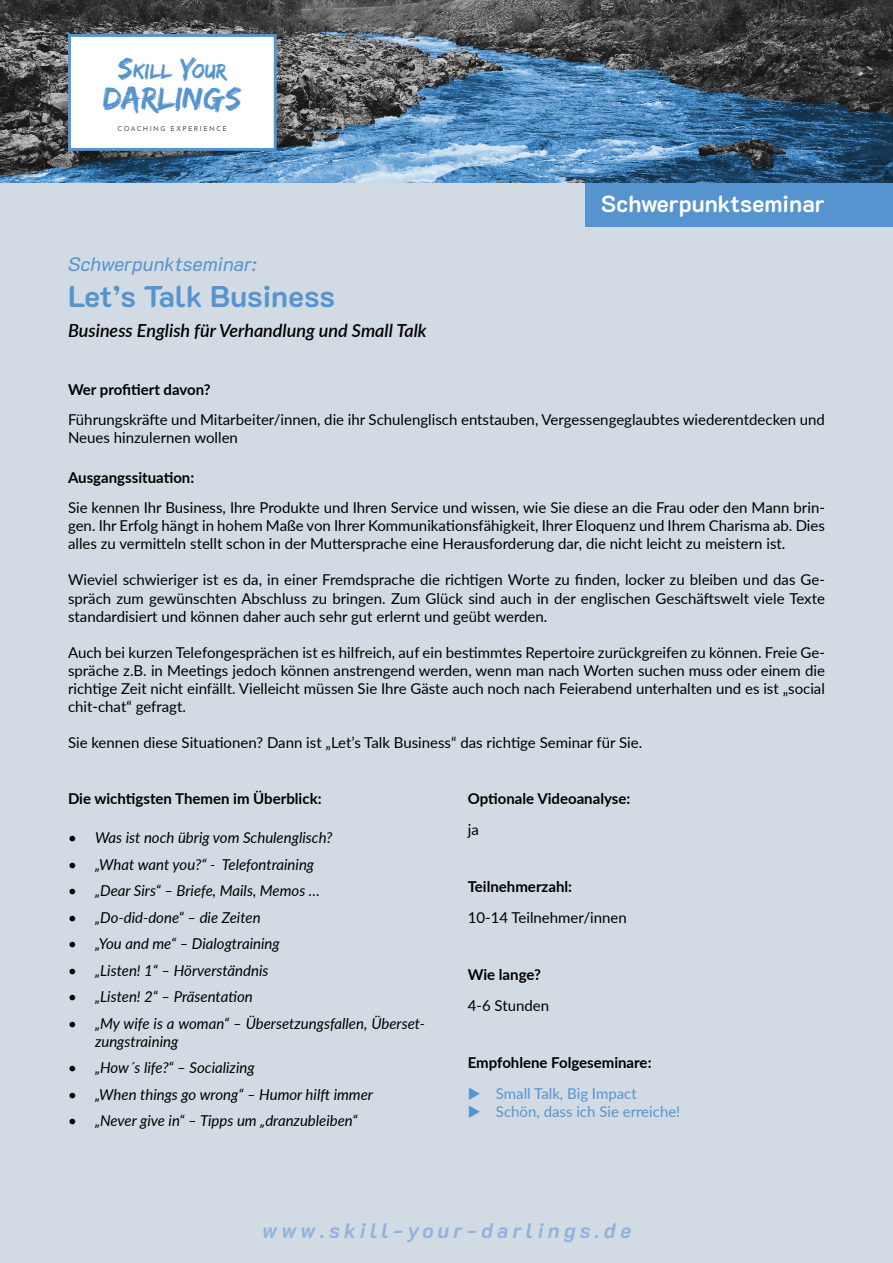
<style>
.page{position:relative;width:893px;height:1263px;background:#d2dbe3}
.page>*{position:absolute;margin:0;border:0;box-sizing:border-box;transform-origin:0 0}
.t1{font:33.15px "Edo SZ";color:#5694cf}
.t2{font:700 30px "K2 D";color:#5694cf}
.t3{font:700 23.25px "K2 D";color:#fff}
.t4{font:21.45px "Edo SZ";color:#5694cf}
.t5{font:italic 700 21px "K2 D";letter-spacing:.2em;color:#91b2de}
.t6{font:italic 19.5px "K2 D";color:#5694cf}
.t7{font:italic 600 18px "Lato";color:#000}
.t8{font:15px/18px "Lato";color:#000;text-align:justify}
.t9{font:italic 15px/18px "Lato";color:#000}
.t10{font:700 15px "Lato";color:#000}
.t11{font:15px "Lato";color:#5694cf}
.t12{font:6.9px "Josefin Sans";letter-spacing:.21em;color:#565655}
.s1{font-size:30.75px}
</style>
<div class="page">
<img style="left:0;top:0;width:893px;height:183px">
<div style="left:586px;top:183px;width:307px;height:43px;background:#5694cf"></div>
<div style="left:68px;top:34px;width:209px;height:117px;background:#fff;border:3px solid #5694cf"></div>
<h3 class="t4" style="left:118px;top:59px;width:110px"><span class="s1">S</span>KILL <span class="s1">Y</span>OUR</h3>
<h1 class="t1" style="left:103px;top:79px;width:140px">DARLINGS</h1>
<p class="t12" style="left:118px;top:122px;width:111px">COACHING EXPERIENCE</p>
<h3 class="t6" style="left:68px;top:253px;width:190px">Schwerpunktseminar:</h3>
<h2 class="t2" style="left:68px;top:279px;width:268px">Let’s Talk Business</h2>
<p class="t7" style="left:68px;top:318px;width:360px">Business English für Verhandlung und Small Talk</p>
<h3 class="t3" style="left:601px;top:191px;width:225px">Schwerpunktseminar</h3>
<p class="t10" style="left:68px;top:378px;width:144px">Wer profitiert davon?</p>
<p class="t8" style="left:68px;top:410px;width:758px">Führungskräfte und Mitarbeiter/innen, die ihr Schulenglisch entstauben, Vergessengeglaubtes wiederentdecken und<br>Neues hinzulernen wollen</p>
<p class="t10" style="left:68px;top:466px;width:128px">Ausgangssituation:</p>
<p class="t8" style="left:68px;top:498px;width:758px">Sie kennen Ihr Business, Ihre Produkte und Ihren Service und wissen, wie Sie diese an die Frau oder den Mann brin&shy;gen. Ihr Erfolg hängt in hohem Maße von Ihrer Kommunikationsfähigkeit, Ihrer Eloquenz und Ihrem Charisma ab. Dies alles zu vermitteln stellt schon in der Muttersprache eine Herausforderung dar, die nicht leicht zu meistern ist.</p>
<p class="t8" style="left:68px;top:570px;width:758px">Wieviel schwieriger ist es da, in einer Fremdsprache die richtigen Worte zu finden, locker zu bleiben und das Ge&shy;spräch zum gewünschten Abschluss zu bringen. Zum Glück sind auch in der englischen Geschäftswelt viele Texte standardisiert und können daher auch sehr gut erlernt und geübt werden.</p>
<p class="t8" style="left:68px;top:642px;width:758px">Auch bei kurzen Telefongesprächen ist es hilfreich, auf ein bestimmtes Repertoire zurückgreifen zu können. Freie Ge&shy;spräche z.B. in Meetings jedoch können anstrengend werden, wenn man nach Worten suchen muss oder einem die richtige Zeit nicht einfällt. Vielleicht müssen Sie Ihre Gäste auch noch nach Feierabend unterhalten und es ist „social chit-chat“ gefragt.</p>
<p class="t8" style="left:68px;top:732px;width:576px">Sie kennen diese Situationen? Dann ist „Let’s Talk Business“ das richtige Seminar für Sie.</p>
<p class="t10" style="left:68px;top:787px;width:255px">Die wichtigsten Themen im Überblick:</p>
<p class="t9" style="left:68px;top:828px;width:266px">• Was ist noch übrig vom Schulenglisch?</p>
<p class="t9" style="left:68px;top:854px;width:248px">• „What want you?“ - Telefontraining</p>
<p class="t9" style="left:68px;top:881px;width:254px">• „Dear Sirs“ – Briefe, Mails, Memos …</p>
<p class="t9" style="left:68px;top:907px;width:194px">• „Do-did-done“ – die Zeiten</p>
<p class="t9" style="left:68px;top:934px;width:213px">• „You and me“ – Dialogtraining</p>
<p class="t9" style="left:68px;top:960px;width:202px">• „Listen! 1“ – Hörverständnis</p>
<p class="t9" style="left:68px;top:987px;width:186px">• „Listen! 2“ – Präsentation</p>
<p class="t9" style="left:95px;top:1013px;width:332px;text-indent:-27px">• „My wife is a woman“ – Übersetzungsfallen, Überset&shy;zungstraining</p>
<p class="t9" style="left:68px;top:1058px;width:188px">• „How´s life?“ – Socializing</p>
<p class="t9" style="left:68px;top:1084px;width:307px">• „When things go wrong“ – Humor hilft immer</p>
<p class="t9" style="left:68px;top:1111px;width:291px">• „Never give in“ – Tipps um „dranzubleiben“</p>
<p class="t10" style="left:468px;top:787px;width:164px">Optionale Videoanalyse:</p>
<p class="t8" style="left:468px;top:819px;width:13px">ja</p>
<p class="t10" style="left:468px;top:875px;width:106px">Teilnehmerzahl:</p>
<p class="t8" style="left:468px;top:907px;width:161px">10-14 Teilnehmer/innen</p>
<p class="t10" style="left:468px;top:963px;width:75px">Wie lange?</p>
<p class="t8" style="left:468px;top:995px;width:83px">4-6 Stunden</p>
<p class="t10" style="left:468px;top:1051px;width:185px">Empfohlene Folgeseminare:</p>
<p class="t11" style="left:468px;top:1082px;width:171px">◆ Small Talk, Big Impact</p>
<p class="t11" style="left:468px;top:1100px;width:214px">◆ Schön, dass ich Sie erreiche!</p>
<h3 class="t5" style="left:262px;top:1219px;width:371px">www.skill-your-darlings.de</h3>
</div>
